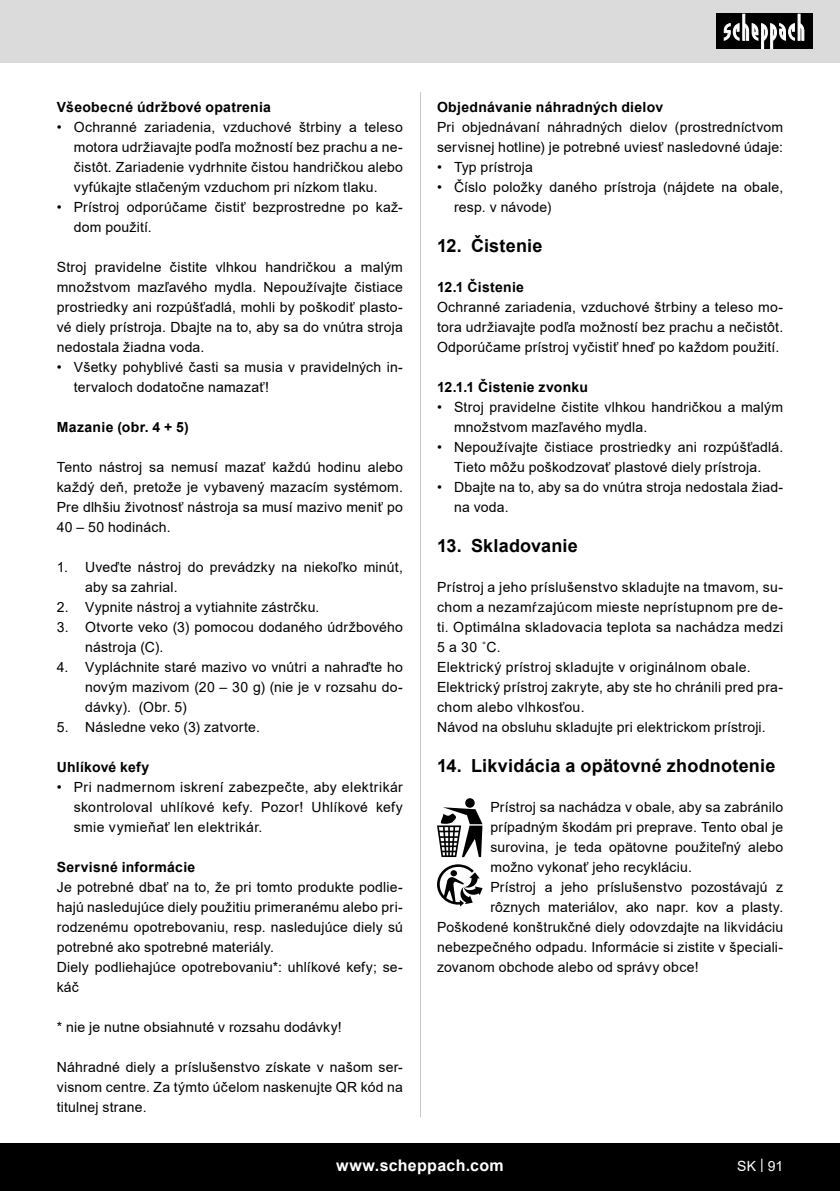
<style>
.page{position:relative;width:840px;height:1191px;background:#fff}
.page>*{position:absolute;margin:0;border:0;box-sizing:border-box;transform-origin:0 0}
.t1{font:700 18px "Arial";letter-spacing:.01em;color:#000}
.t2{font:700 16px "Arial";letter-spacing:.02em;color:#fff}
.t3{font:14px/20px "Arial";letter-spacing:.015em;color:#000}
.t4{font:700 14px "Arial";letter-spacing:.02em;color:#000}
.t5{font:14px "Arial";color:#fff}
</style>
<div class="page">
<div style="left:0;top:0;width:839px;height:63px;background:#dbdbdb"></div>
<div style="left:0;top:1143px;width:839px;height:48px;background:#000"></div>
<div style="left:716px;top:14px;width:96px;height:35px;background:#000"></div>
<svg style="left:723px;top:14px;width:81px;height:35px"></svg>
<hr style="left:420px;top:92px;width:1px;height:1025px;background:#c7c7c7">
<div style="left:465px;top:798px;width:9px;height:9px;background:#000;border-radius:50%"></div>
<svg style="left:437px;top:807px;width:45px;height:50px"></svg>
<svg style="left:437px;top:864px;width:45px;height:42px"></svg>
<p class="t4" style="left:57px;top:97px;width:216px">Všeobecné údržbové opatrenia</p>
<p class="t3" style="left:74px;top:117px;width:330px;text-align:justify;text-indent:-17px">• Ochranné zariadenia, vzduchové štrbiny a teleso motora udržiavajte podľa možností bez prachu a ne&shy;čistôt. Zariadenie vydrhnite čistou handričkou alebo vyfúkajte stlačeným vzduchom pri nízkom tlaku.</p>
<p class="t3" style="left:74px;top:197px;width:330px;text-indent:-17px">• Prístroj odporúčame čistiť bezprostredne po kaž&shy;dom použití.</p>
<p class="t3" style="left:57px;top:257px;width:347px;text-align:justify">Stroj pravidelne čistite vlhkou handričkou a malým množstvom mazľavého mydla. Nepoužívajte čistiace prostriedky ani rozpúšťadlá, mohli by poškodiť plasto&shy;vé diely prístroja. Dbajte na to, aby sa do vnútra stroja nedostala žiadna voda.</p>
<p class="t3" style="left:74px;top:357px;width:330px;text-indent:-17px">• Všetky pohyblivé časti sa musia v pravidelných in&shy;tervaloch dodatočne namazať!</p>
<p class="t4" style="left:57px;top:417px;width:133px">Mazanie (obr. 4 + 5)</p>
<p class="t3" style="left:57px;top:457px;width:347px;text-align:justify">Tento nástroj sa nemusí mazať každú hodinu alebo každý deň, pretože je vybavený mazacím systémom.<br>Pre dlhšiu životnosť nástroja sa musí mazivo meniť po 40 – 50 hodinách.</p>
<p class="t3" style="left:85px;top:557px;width:319px;text-indent:-28px">1. Uveďte nástroj do prevádzky na niekoľko minút, aby sa zahrial.</p>
<p class="t3" style="left:57px;top:597px;width:264px">2. Vypnite nástroj a vytiahnite zástrčku.</p>
<p class="t3" style="left:85px;top:617px;width:319px;text-indent:-28px">3. Otvorte veko (3) pomocou dodaného údržbového nástroja (C).</p>
<p class="t3" style="left:85px;top:657px;width:319px;text-align:justify;text-indent:-28px">4. Vypláchnite staré mazivo vo vnútri a nahraďte ho novým mazivom (20 – 30 g) (nie je v rozsahu do&shy;dávky). (Obr. 5)</p>
<p class="t3" style="left:57px;top:717px;width:205px">5. Následne veko (3) zatvorte.</p>
<p class="t4" style="left:57px;top:757px;width:94px">Uhlíkové kefy</p>
<p class="t3" style="left:74px;top:777px;width:330px;text-align:justify;text-indent:-17px">• Pri nadmernom iskrení zabezpečte, aby elektrikár skontroloval uhlíkové kefy. Pozor! Uhlíkové kefy smie vymieňať len elektrikár.</p>
<p class="t4" style="left:57px;top:857px;width:140px">Servisné informácie</p>
<p class="t3" style="left:57px;top:877px;width:347px;text-align:justify">Je potrebné dbať na to, že pri tomto produkte podlie&shy;hajú nasledujúce diely použitiu primeranému alebo pri&shy;rodzenému opotrebovaniu, resp. nasledujúce diely sú potrebné ako spotrebné materiály.</p>
<p class="t3" style="left:57px;top:957px;width:347px">Diely podliehajúce opotrebovaniu*: uhlíkové kefy; se&shy;káč</p>
<p class="t3" style="left:57px;top:1017px;width:286px">* nie je nutne obsiahnuté v rozsahu dodávky!</p>
<p class="t3" style="left:57px;top:1057px;width:347px;text-align:justify">Náhradné diely a príslušenstvo získate v našom ser&shy;visnom centre. Za týmto účelom naskenujte QR kód na titulnej strane.</p>
<p class="t4" style="left:437px;top:97px;width:227px">Objednávanie náhradných dielov</p>
<p class="t3" style="left:437px;top:117px;width:347px">Pri objednávaní náhradných dielov (prostredníctvom servisnej hotline) je potrebné uviesť nasledovné údaje:</p>
<p class="t3" style="left:437px;top:157px;width:97px">• Typ prístroja</p>
<p class="t3" style="left:454px;top:177px;width:330px;text-indent:-17px">• Číslo položky daného prístroja (nájdete na obale, resp. v návode)</p>
<p class="t1" style="left:437px;top:233px;width:107px">12. Čistenie</p>
<p class="t4" style="left:437px;top:277px;width:88px">12.1 Čistenie</p>
<p class="t3" style="left:437px;top:297px;width:347px;text-align:justify">Ochranné zariadenia, vzduchové štrbiny a teleso mo&shy;tora udržiavajte podľa možností bez prachu a nečistôt.<br>Odporúčame prístroj vyčistiť hneď po každom použití.</p>
<p class="t4" style="left:437px;top:377px;width:153px">12.1.1 Čistenie zvonku</p>
<p class="t3" style="left:454px;top:397px;width:330px;text-indent:-17px">• Stroj pravidelne čistite vlhkou handričkou a malým množstvom mazľavého mydla.</p>
<p class="t3" style="left:437px;top:437px;width:347px;text-align:center">• Nepoužívajte čistiace prostriedky ani rozpúšťadlá.<br>Tieto môžu poškodzovať plastové diely prístroja.</p>
<p class="t3" style="left:454px;top:477px;width:330px;text-indent:-17px">• Dbajte na to, aby sa do vnútra stroja nedostala žiad&shy;na voda.</p>
<p class="t1" style="left:437px;top:533px;width:142px">13. Skladovanie</p>
<p class="t3" style="left:437px;top:577px;width:347px;text-align:justify">Prístroj a jeho príslušenstvo skladujte na tmavom, su&shy;chom a nezamŕzajúcom mieste neprístupnom pre de&shy;ti. Optimálna skladovacia teplota sa nachádza medzi 5 a 30 ˚C.</p>
<p class="t3" style="left:437px;top:657px;width:315px">Elektrický prístroj skladujte v originálnom obale.</p>
<p class="t3" style="left:437px;top:677px;width:347px">Elektrický prístroj zakryte, aby ste ho chránili pred pra&shy;chom alebo vlhkosťou.</p>
<p class="t3" style="left:437px;top:717px;width:330px">Návod na obsluhu skladujte pri elektrickom prístroji.</p>
<p class="t1" style="left:437px;top:753px;width:340px">14. Likvidácia a opätovné zhodnotenie</p>
<p class="t3" style="left:490px;top:797px;width:294px;text-align:justify">Prístroj sa nachádza v obale, aby sa zabránilo prípadným škodám pri preprave. Tento obal je surovina, je teda opätovne použiteľný alebo možno vykonať jeho recykláciu.</p>
<p class="t3" style="left:490px;top:877px;width:294px">Prístroj a jeho príslušenstvo pozostávajú z</p>
<p class="t3" style="left:490px;top:897px;width:294px">rôznych materiálov, ako napr. kov a plasty.</p>
<p class="t3" style="left:437px;top:917px;width:347px">Poškodené konštrukčné diely odovzdajte na likvidáciu</p>
<p class="t3" style="left:437px;top:937px;width:347px">nebezpečného odpadu. Informácie si zistite v špeciali-</p>
<p class="t3" style="left:437px;top:957px;width:263px">zovanom obchode alebo od správy obce!</p>
<p class="t2" style="left:336px;top:1154px;width:169px">www.scheppach.com</p>
<p class="t5" style="left:736px;top:1156px;width:47px">SK | 91</p>
</div>
